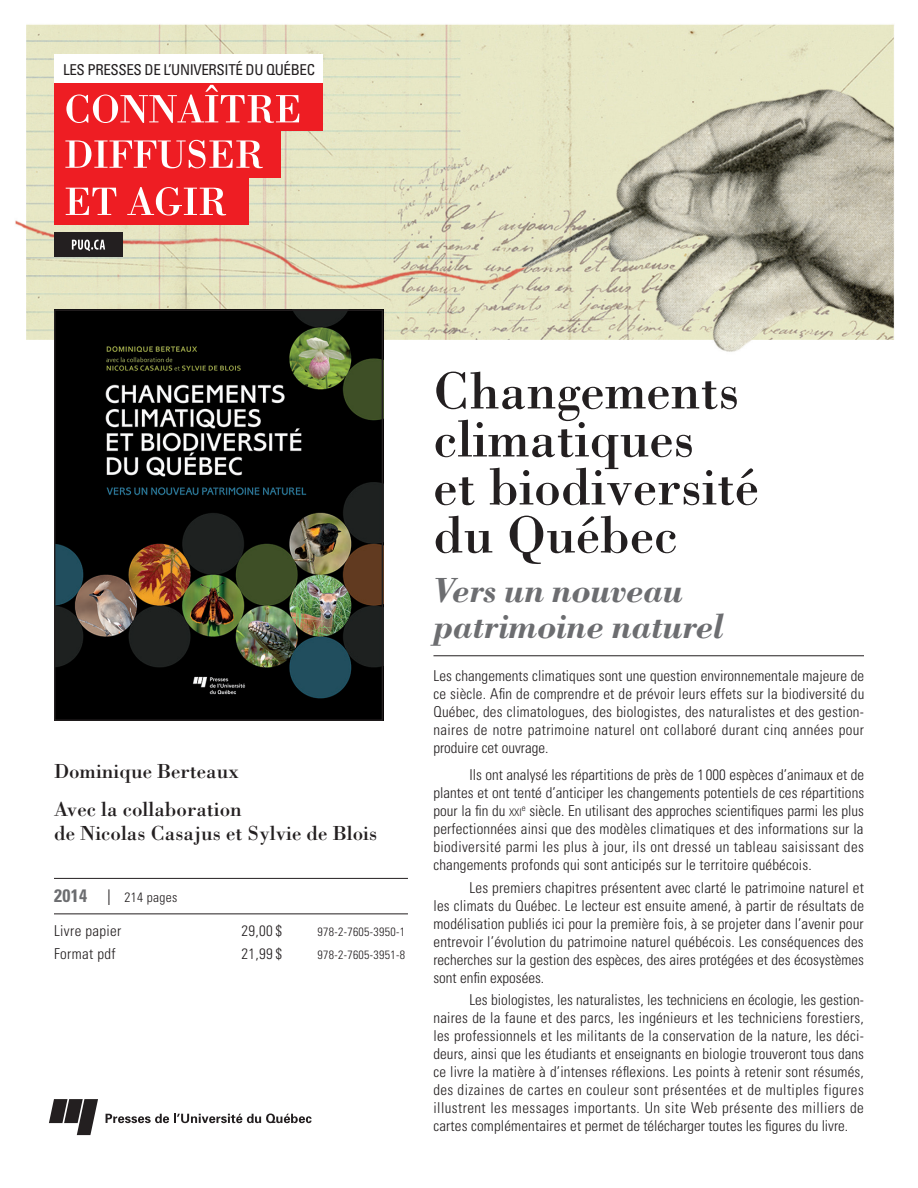
<style>
.page{position:relative;width:918px;height:1188px;background:#fff}
.page>*{position:absolute;margin:0;border:0;box-sizing:border-box;transform-origin:0 0}
.t1{font:54px/48px "Bodoni";color:#231f20}
.t2{font:italic 700 36px/36px "Bodoni";letter-spacing:-.01em;color:#6c6d70}
.t3{font:21px/37.5px "Bodoni";color:#231f20}
.t4{font:300 condensed 15px/18px "Univers";letter-spacing:.01em;color:#231f20;text-align:justify}
.t5{font:condensed 15px "Univers";letter-spacing:-.025em;color:#231f20}
.t6{font:300 condensed 13.5px "Univers";letter-spacing:.025em;color:#231f20}
.t7{font:300 condensed 12px "Univers";letter-spacing:.025em;color:#231f20}
.s1{font-weight:700;font-size:18px;color:#6c6d70}
.s2{font-weight:700;font-size:21.6px}
.s3{font-size:10.5px}
</style>
<div class="page">
<img style="left:15px;top:24px;width:879px;height:342px">
<div style="left:54px;top:54px;width:269px;height:53px;background:#fff"></div>
<div style="left:54px;top:83px;width:268px;height:48px;background:#ee1d23"></div>
<svg style="left:66px;top:85px;width:234px;height:38px"></svg>
<div style="left:54px;top:131px;width:226px;height:47px;background:#ee1d23"></div>
<svg style="left:65px;top:140px;width:198px;height:28px"></svg>
<div style="left:54px;top:178px;width:195px;height:47px;background:#ee1d23"></div>
<svg style="left:66px;top:188px;width:50px;height:27px"></svg>
<svg style="left:127px;top:187px;width:99px;height:29px"></svg>
<div style="left:55px;top:232px;width:68px;height:25px;background:#231f20"></div>
<svg style="left:72px;top:240px;width:33px;height:11px"></svg>
<svg style="left:49px;top:1099px;width:49px;height:36px"></svg>
<svg style="left:106px;top:1114px;width:206px;height:9px"></svg>
<hr style="left:54px;top:878px;width:354px;height:1px;background:#231f20">
<hr style="left:54px;top:914px;width:354px;height:1px;background:#231f20">
<hr style="left:433px;top:656px;width:431px;height:1px;background:#231f20">
<img style="left:56px;top:311px;width:325px;height:408px">
<div style="left:54px;top:309px;width:329px;height:412px;border:1px solid #231f20"></div>
<p class="t5" style="left:63px;top:60px;width:253px">LES PRESSES DE L’UNIVERSITÉ DU QUÉBEC</p>
<h3 class="t3" style="left:54px;top:752px;width:189px">Dominique Berteaux<br>Avec la collaboration</h3>
<h3 class="t3" style="left:54px;top:814px;width:325px">de Nicolas Casajus et Sylvie de Blois</h3>
<p class="t6" style="left:54px;top:889px;width:125px"><span class="s1">2014</span> <span class="s2">l</span> 214 pages</p>
<p class="t4" style="left:54px;top:922px;width:69px">Livre papier</p>
<p class="t4" style="left:242px;top:922px;width:42px">29,00 $</p>
<p class="t7" style="left:318px;top:925px;width:89px">978-2-7605-3950-1</p>
<p class="t4" style="left:54px;top:944px;width:63px">Format pdf</p>
<p class="t4" style="left:242px;top:944px;width:42px">21,99 $</p>
<p class="t7" style="left:318px;top:947px;width:89px">978-2-7605-3951-8</p>
<h1 class="t1" style="left:433px;top:365px;width:327px">Changements climatiques<br>et biodiversité du Québec</h1>
<h2 class="t2" style="left:433px;top:571px;width:291px">Vers un nouveau patrimoine naturel</h2>
<p class="t4" style="left:433px;top:667px;width:432px">Les changements climatiques sont une question environnementale majeure de ce siècle. Afin de comprendre et de prévoir leurs effets sur la biodiversité du Québec, des climatologues, des biologistes, des naturalistes et des gestion&shy;naires de notre patrimoine naturel ont collaboré durant cinq années pour produire cet ouvrage.</p>
<p class="t4" style="left:433px;top:766px;width:432px;text-indent:36px">Ils ont analysé les répartitions de près de 1 000 espèces d’animaux et de plantes et ont tenté d’anticiper les changements potentiels de ces répartitions pour la fin du <span class="s3">xxi</span><sup>e</sup> siècle. En utilisant des approches scientifiques parmi les plus perfectionnées ainsi que des modèles climatiques et des informations sur la biodiversité parmi les plus à jour, ils ont dressé un tableau saisissant des changements profonds qui sont anticipés sur le territoire québécois.</p>
<p class="t4" style="left:433px;top:878px;width:432px;text-indent:36px">Les premiers chapitres présentent avec clarté le patrimoine naturel et les climats du Québec. Le lecteur est ensuite amené, à partir de résultats de modélisation publiés ici pour la première fois, à se projeter dans l’avenir pour entrevoir l’évolution du patrimoine naturel québécois. Les conséquences des recherches sur la gestion des espèces, des aires protégées et des écosystèmes sont enfin exposées.</p>
<p class="t4" style="left:433px;top:991px;width:432px;text-indent:36px">Les biologistes, les naturalistes, les techniciens en écologie, les gestion&shy;naires de la faune et des parcs, les ingénieurs et les techniciens forestiers, les professionnels et les militants de la conservation de la nature, les déci&shy;deurs, ainsi que les étudiants et enseignants en biologie trouveront tous dans ce livre la matière à d’intenses réflexions. Les points à retenir sont résumés, des dizaines de cartes en couleur sont présentées et de multiples figures illustrent les messages importants. Un site Web présente des milliers de cartes complémentaires et permet de télécharger toutes les figures du livre.</p>
</div>
